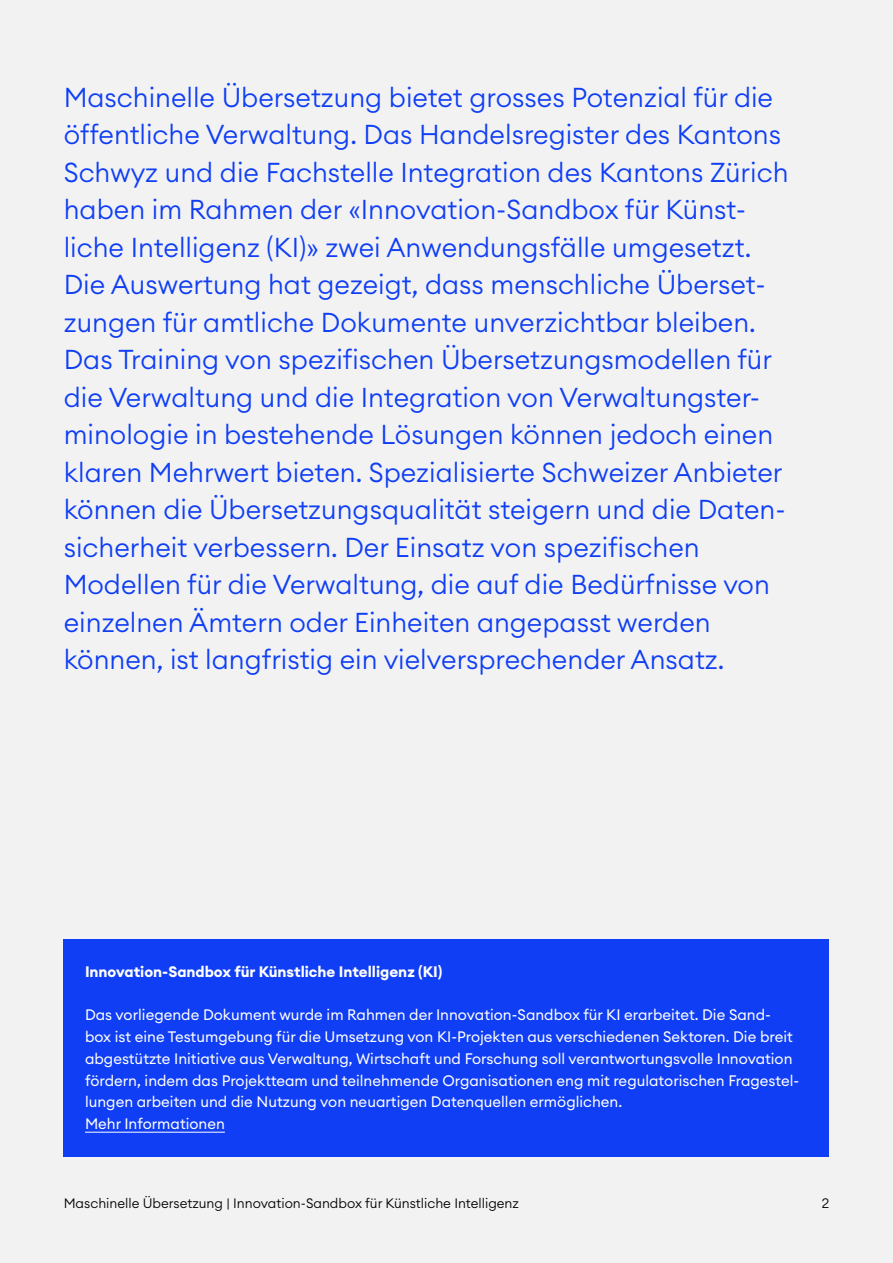
<style>
.page{position:relative;width:893px;height:1263px;background:#f2f2f2}
.page>*{position:absolute;margin:0;border:0;box-sizing:border-box;transform-origin:0 0}
.t1{font:300 27px/37.5px "Euclid Circular A";color:#0f3ef5}
.t2{font:15px/21.8px "Euclid Circular A";color:#fff}
.t3{font:700 15px "Euclid Circular A";color:#fff}
.t4{font:300 13.5px "Euclid Circular A";color:#000}
</style>
<div class="page">
<div style="left:64px;top:940px;width:765px;height:217px;background:#0f3ef5"></div>
<hr style="left:85px;top:1132px;width:140px;height:1px;background:#fff">
<p class="t1" style="left:64px;top:78px;width:726px">Maschinelle Übersetzung bietet grosses Potenzial für die öffentliche Verwaltung. Das Handelsregister des Kantons Schwyz und die Fachstelle Integration des Kantons Zürich haben im Rahmen der «Innovation-Sandbox für Künst&shy;liche Intelligenz (KI)» zwei Anwendungsfälle umgesetzt.<br>Die Auswertung hat gezeigt, dass menschliche Überset&shy;zungen für amtliche Dokumente unverzichtbar bleiben.<br>Das Training von spezifischen Übersetzungsmodellen für die Verwaltung und die Integration von Verwaltungster&shy;minologie in bestehende Lösungen können jedoch einen klaren Mehrwert bieten. Spezialisierte Schweizer Anbieter können die Übersetzungsqualität steigern und die Daten&shy;sicherheit verbessern. Der Einsatz von spezifischen Modellen für die Verwaltung, die auf die Bedürfnisse von einzelnen Ämtern oder Einheiten angepasst werden können, ist langfristig ein vielversprechender Ansatz.</p>
<p class="t3" style="left:85px;top:962px;width:359px">Innovation-Sandbox für Künstliche Intelligenz (KI)</p>
<p class="t2" style="left:85px;top:1004px;width:716px">Das vorliegende Dokument wurde im Rahmen der Innovation-Sandbox für KI erarbeitet. Die Sand&shy;box ist eine Testumgebung für die Umsetzung von KI-Projekten aus verschiedenen Sektoren. Die breit abgestützte Initiative aus Verwaltung, Wirtschaft und Forschung soll verantwortungsvolle Innovation fördern, indem das Projektteam und teilnehmende Organisationen eng mit regulatorischen Fragestel&shy;lungen arbeiten und die Nutzung von neuartigen Datenquellen ermöglichen.<br>Mehr Informationen</p>
<p class="t4" style="left:64px;top:1194px;width:457px">Maschinelle Übersetzung | Innovation-Sandbox für Künstliche Intelligenz</p>
<p class="t4" style="left:822px;top:1194px;width:9px">2</p>
</div>
